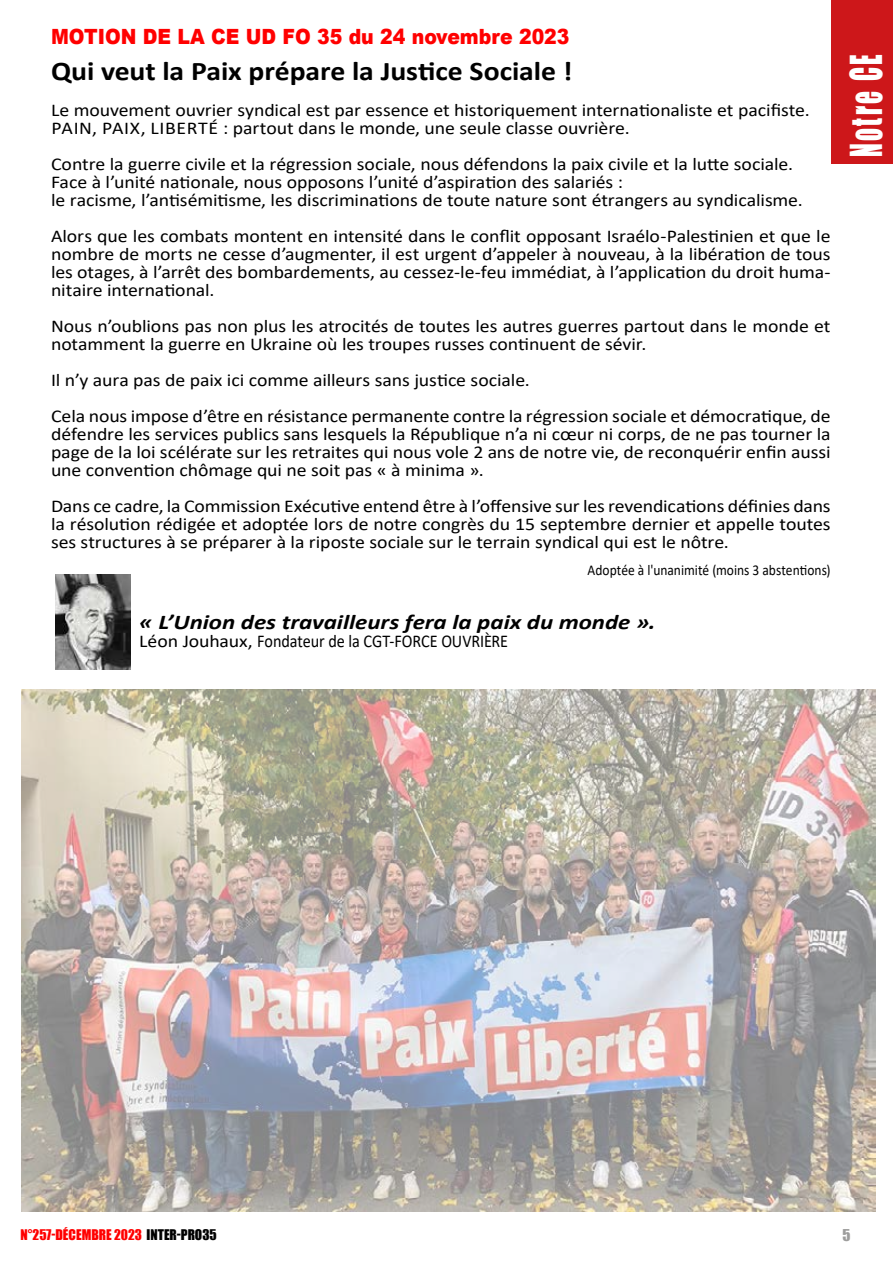
<style>
.page{position:relative;width:893px;height:1263px;background:#fff}
.page>*{position:absolute;margin:0;border:0;box-sizing:border-box;transform-origin:0 0}
.t1{font:40.5px "Impact";letter-spacing:.1em;color:#fff;scale:.62 1}
.t2{font:700 27px "Calibri";letter-spacing:-.005em;color:#000;scale:1.1 1}
.t3{font:italic 700 21px "Calibri";letter-spacing:-.005em;color:#000;scale:1.19 1}
.t4{font:900 21px "Arial";color:#f00;scale:.9 1}
.t5{font:18px/18px "Calibri";letter-spacing:-.005em;color:#000;scale:1.1 1}
.t6{font:15px "Calibri";color:#000;scale:.9 1}
.t7{font:15px "Impact";color:#9d9d9c}
.t8{font:13.5px "Impact";color:#f00}
.s1{color:#000}
</style>
<div class="page">
<img style="left:22px;top:689px;width:853px;height:523px">
<div style="left:831px;top:0;width:62px;height:164px;background:#cd171a"></div>
<img style="left:55px;top:574px;width:76px;height:95px">
<p class="t4" style="left:51px;top:21px;width:578px">MOTION DE LA CE UD FO 35 du 24 novembre 2023</p>
<h2 class="t2" style="left:51px;top:52px;width:475px">Qui veut la Paix prépare la Justice Sociale !</h2>
<p class="t5" style="left:51px;top:101px;width:691px">Le mouvement ouvrier syndical est par essence et historiquement internationaliste et pacifiste.<br>PAIN, PAIX, LIBERTÉ : partout dans le monde, une seule classe ouvrière.</p>
<p class="t5" style="left:51px;top:155px;width:685px">Contre la guerre civile et la régression sociale, nous défendons la paix civile et la lutte sociale.<br>Face à l’unité nationale, nous opposons l’unité d’aspiration des salariés :<br>le racisme, l’antisémitisme, les discriminations de toute nature sont étrangers au syndicalisme.</p>
<p class="t5" style="left:51px;top:227px;width:710px;text-align:justify">Alors que les combats montent en intensité dans le conflit opposant Israélo-Palestinien et que le nombre de morts ne cesse d’augmenter, il est urgent d’appeler à nouveau, à la libération de tous les otages, à l’arrêt des bombardements, au cessez-le-feu immédiat, à l’application du droit huma&shy;nitaire international.</p>
<p class="t5" style="left:51px;top:317px;width:710px">Nous n’oublions pas non plus les atrocités de toutes les autres guerres partout dans le monde et notamment la guerre en Ukraine où les troupes russes continuent de sévir.</p>
<p class="t5" style="left:51px;top:362px;width:710px;line-height:36px">Il n’y aura pas de paix ici comme ailleurs sans justice sociale.<br>Cela nous impose d’être en résistance permanente contre la régression sociale et démocratique, de</p>
<p class="t5" style="left:51px;top:425px;width:710px;text-align:justify">défendre les services publics sans lesquels la République n’a ni cœur ni corps, de ne pas tourner la page de la loi scélérate sur les retraites qui nous vole 2 ans de notre vie, de reconquérir enfin aussi une convention chômage qui ne soit pas « à minima ».</p>
<p class="t5" style="left:51px;top:497px;width:710px;text-align:justify">Dans ce cadre, la Commission Exécutive entend être à l’offensive sur les revendications définies dans la résolution rédigée et adoptée lors de notre congrès du 15 septembre dernier et appelle toutes ses structures à se préparer à la riposte sociale sur le terrain syndical qui est le nôtre.</p>
<p class="t6" style="left:588px;top:560px;width:272px">Adoptée à l'unanimité (moins 3 abstentions)</p>
<p class="t3" style="left:139px;top:607px;width:435px">« L’Union des travailleurs fera la paix du monde ».</p>
<p class="t5" style="left:139px;top:632px;width:337px">Léon Jouhaux, Fondateur de la CGT-FORCE OUVRIÈRE</p>
<h1 class="t1" style="left:835px;top:157px;width:168px;rotate:-90deg">Notre CE</h1>
<p class="t8" style="left:21px;top:1224px;width:198px">N°257-DÉCEMBRE 2023 <span class="s1">INTER-PRO35</span></p>
<p class="t7" style="left:842px;top:1224px;width:10px">5</p>
</div>
